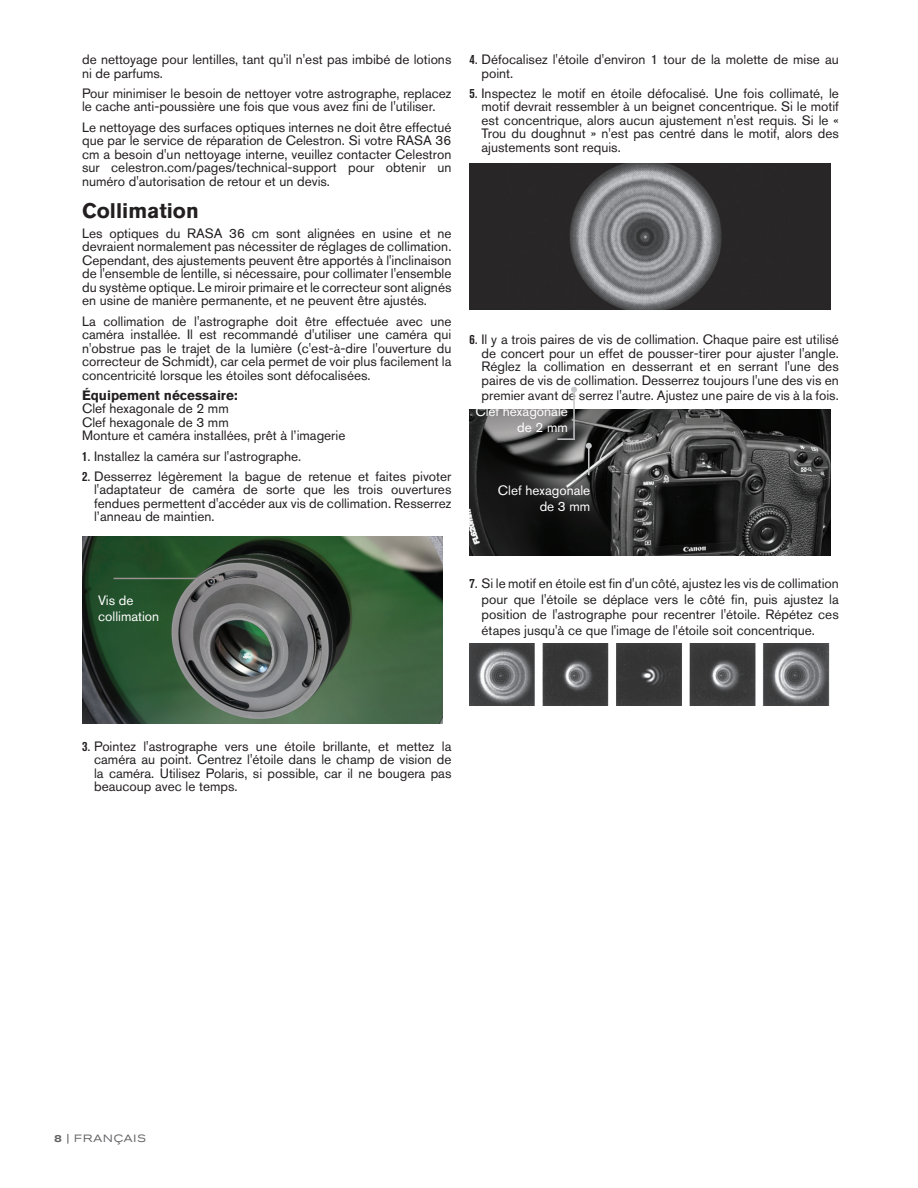
<style>
.page{position:relative;width:918px;height:1188px;background:#fff}
.page>*{position:absolute;margin:0;border:0;box-sizing:border-box;transform-origin:0 0}
.t1{font:700 21px "Akzidenz Grotesk Pro";color:#231f20}
.t2{font:13.5px/13.5px "Akzidenz Grotesk Pro";color:#231f20;text-align:justify}
.t3{font:13.5px/16.2px "Akzidenz Grotesk Pro";color:#fff;text-align:right}
.t4{font:700 13.5px "Akzidenz Grotesk Pro";color:#231f20}
.t5{font:expanded 10.5px "Akzidenz Grotesk Pro";letter-spacing:.08em;color:#636366}
.s1{font-weight:700;font-stretch:condensed}
.s2{font-weight:500}
</style>
<div class="page">
<img style="left:82px;top:537px;width:361px;height:187px">
<hr style="left:114px;top:578px;width:107px;height:1px;background:#999190">
<svg style="left:218px;top:575px;width:6px;height:6px"></svg>
<img style="left:469px;top:163px;width:362px;height:146px">
<img style="left:469px;top:409px;width:362px;height:147px">
<img style="left:469px;top:643px;width:360px;height:63px">
<hr style="left:588px;top:446px;width:2px;height:29px;background:#c7c8ca">
<svg style="left:586px;top:443px;width:6px;height:6px"></svg>
<svg style="left:557px;top:438px;width:18px;height:2px"></svg>
<hr style="left:573px;top:390px;width:2px;height:48px;background:#c7c8ca">
<svg style="left:571px;top:387px;width:6px;height:6px"></svg>
<p class="t2" style="left:82px;top:53px;width:371px">de nettoyage pour lentilles, tant qu'il n'est pas imbibé de lotions ni de parfums.</p>
<p class="t2" style="left:82px;top:86px;width:371px">Pour minimiser le besoin de nettoyer votre astrographe, replacez le cache anti-poussière une fois que vous avez fini de l'utiliser.</p>
<p class="t2" style="left:82px;top:120px;width:371px">Le nettoyage des surfaces optiques internes ne doit être effectué que par le service de réparation de Celestron. Si votre RASA 36 cm a besoin d'un nettoyage interne, veuillez contacter Celestron sur celestron.com/pages/technical-support pour obtenir un numéro d'autorisation de retour et un devis.</p>
<h1 class="t1" style="left:82px;top:197px;width:118px">Collimation</h1>
<p class="t2" style="left:82px;top:226px;width:371px">Les optiques du RASA 36 cm sont alignées en usine et ne devraient normalement pas nécessiter de réglages de collimation.<br>Cependant, des ajustements peuvent être apportés à l'inclinaison de l'ensemble de lentille, si nécessaire, pour collimater l'ensemble du système optique. Le miroir primaire et le correcteur sont alignés en usine de manière permanente, et ne peuvent être ajustés.</p>
<p class="t2" style="left:82px;top:314px;width:371px">La collimation de l'astrographe doit être effectuée avec une caméra installée. Il est recommandé d'utiliser une caméra qui n'obstrue pas le trajet de la lumière (c'est-à-dire l'ouverture du correcteur de Schmidt), car cela permet de voir plus facilement la concentricité lorsque les étoiles sont défocalisées.</p>
<p class="t4" style="left:82px;top:386px;width:157px">Équipement nécessaire:</p>
<p class="t2" style="left:82px;top:402px;width:265px;text-align:left">Clef hexagonale de 2 mm<br>Clef hexagonale de 3 mm<br>Monture et caméra installées, prêt à l’imagerie</p>
<p class="t2" style="left:82px;top:449px;width:221px"><span class="s1">1</span>. Installez la caméra sur l'astrographe.</p>
<p class="t2" style="left:94px;top:469px;width:359px;text-indent:-12px"><span class="s1">2</span>. Desserrez légèrement la bague de retenue et faites pivoter l'adaptateur de caméra de sorte que les trois ouvertures fendues permettent d'accéder aux vis de collimation. Resserrez l’anneau de maintien.</p>
<p class="t2" style="left:482px;top:53px;width:359px;text-indent:-12px"><span class="s1">4</span>. Défocalisez l'étoile d'environ 1 tour de la molette de mise au point.</p>
<p class="t2" style="left:482px;top:86px;width:359px;text-indent:-12px"><span class="s1">5</span>. Inspectez le motif en étoile défocalisé. Une fois collimaté, le motif devrait ressembler à un beignet concentrique. Si le motif est concentrique, alors aucun ajustement n'est requis. Si le « Trou du doughnut » n'est pas centré dans le motif, alors des ajustements sont requis.</p>
<p class="t2" style="left:482px;top:333px;width:359px;text-indent:-12px"><span class="s1">6</span>. Il y a trois paires de vis de collimation. Chaque paire est utilisé de concert pour un effet de pousser-tirer pour ajuster l'angle.<br>Réglez la collimation en desserrant et en serrant l'une des paires de vis de collimation. Desserrez toujours l'une des vis en</p>
<p class="t2" style="left:482px;top:389px;width:359px">premier avant de serrez l'autre. Ajustez une paire de vis à la fois.</p>
<p class="t3" style="left:475px;top:404px;width:94px;line-height:15.5px">Clef hexagonale de 2 mm</p>
<p class="t3" style="left:498px;top:483px;width:94px;line-height:15.6px">Clef hexagonale de 3 mm</p>
<p class="t3" style="left:98px;top:592px;width:63px;text-align:left">Vis de collimation</p>
<p class="t2" style="left:482px;top:576px;width:359px;line-height:15.5px;text-indent:-12px"><span class="s1">7</span>. Si le motif en étoile est fin d'un côté, ajustez les vis de collimation pour que l'étoile se déplace vers le côté fin, puis ajustez la position de l'astrographe pour recentrer l'étoile. Répétez ces étapes jusqu'à ce que l'image de l'étoile soit concentrique.</p>
<p class="t2" style="left:94px;top:739px;width:359px;text-indent:-12px"><span class="s1">3</span>. Pointez l'astrographe vers une étoile brillante, et mettez la caméra au point. Centrez l'étoile dans le champ de vision de la caméra. Utilisez Polaris, si possible, car il ne bougera pas beaucoup avec le temps.</p>
<p class="t5" style="left:54px;top:1131px;width:93px"><span class="s2">8</span> | FRANÇAIS</p>
</div>
